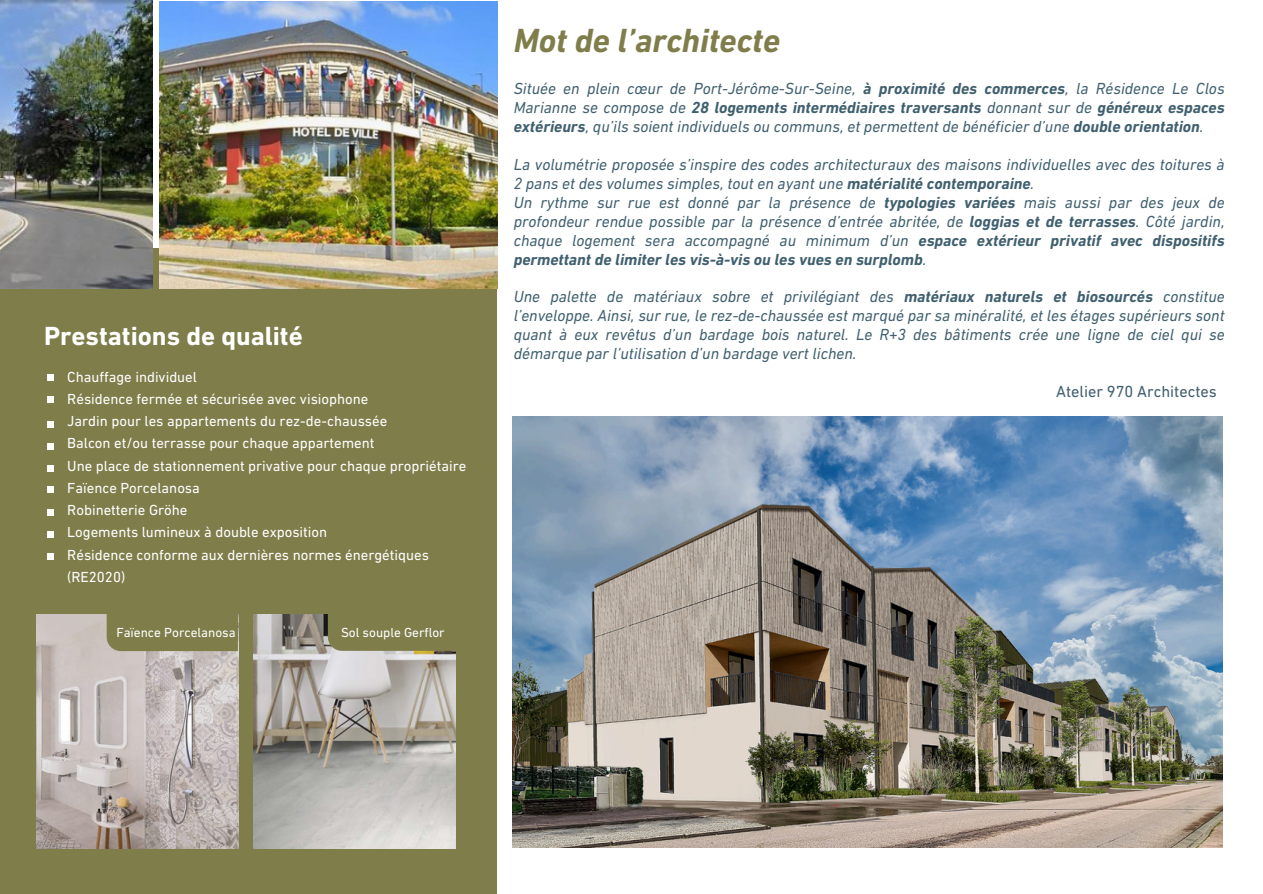
<style>
.page{position:relative;width:1263px;height:894px;background:#fff}
.page>*{position:absolute;margin:0;border:0;box-sizing:border-box;transform-origin:0 0}
.t1{font:italic 700 34.05px "DIN Next LT Pro";color:#7f7d4a}
.t2{font:700 26.7px "DIN Next LT Pro";color:#fff}
.t3{font:italic 16.35px/18.9px "DIN Next LT Pro";color:#40606f;text-align:justify}
.t4{font:16.35px "DIN Next LT Pro";color:#40606f}
.t5{font:14.85px/22.2px "DIN Next LT Pro";color:#fff}
.t6{font:13.35px "DIN Next LT Pro";color:#fff}
.s1{font-weight:700}
</style>
<div class="page">
<div style="left:0;top:248px;width:497px;height:645px;background:#7f7d4a"></div>
<img style="left:37px;top:614px;width:201px;height:234px">
<svg style="left:107px;top:614px;width:131px;height:37px"></svg>
<img style="left:254px;top:614px;width:201px;height:234px">
<svg style="left:328px;top:614px;width:127px;height:36px"></svg>
<svg style="left:47px;top:374px;width:6px;height:6px"></svg>
<svg style="left:47px;top:396px;width:6px;height:6px"></svg>
<svg style="left:47px;top:421px;width:6px;height:6px"></svg>
<svg style="left:47px;top:443px;width:6px;height:6px"></svg>
<svg style="left:47px;top:465px;width:6px;height:6px"></svg>
<svg style="left:47px;top:486px;width:6px;height:6px"></svg>
<svg style="left:47px;top:509px;width:6px;height:6px"></svg>
<svg style="left:47px;top:531px;width:6px;height:6px"></svg>
<div style="left:47px;top:553px;width:6px;height:7px;background:#fff"></div>
<img style="left:513px;top:417px;width:709px;height:25px">
<img style="left:513px;top:442px;width:709px;height:405px">
<img style="left:160px;top:1px;width:337px;height:287px">
<img style="left:0;top:0;width:153px;height:288px">
<h1 class="t2" style="left:44px;top:325px;width:260px">Prestations de qualité</h1>
<p class="t5" style="left:67px;top:367px;width:401px">Chauffage individuel<br>Résidence fermée et sécurisée avec visiophone<br>Jardin pour les appartements du rez-de-chaussée<br>Balcon et/ou terrasse pour chaque appartement<br>Une place de stationnement privative pour chaque propriétaire Faïence Porcelanosa<br>Robinetterie Gröhe<br>Logements lumineux à double exposition<br>Résidence conforme aux dernières normes énergétiques</p>
<p class="t5" style="left:67px;top:567px;width:59px">(RE2020)</p>
<h2 class="t6" style="left:116px;top:626px;width:121px">Faïence Porcelanosa</h2>
<h2 class="t6" style="left:341px;top:626px;width:105px">Sol souple Gerflor</h2>
<h2 class="t1" style="left:514px;top:27px;width:268px">Mot de l’architecte</h2>
<h2 class="t3" style="left:514px;top:81px;width:712px">Située en plein cœur de Port-Jérôme-Sur-Seine, <span class="s1">à proximité des commerces</span>, la Résidence Le Clos Marianne se compose de <span class="s1">28 logements intermédiaires traversants</span> donnant sur de <span class="s1">généreux espaces extérieurs</span>, qu’ils soient individuels ou communs, et permettent de bénéficier d’une <span class="s1">double orientation</span>.</h2>
<p class="t3" style="left:514px;top:156px;width:712px;text-align:left">La volumétrie proposée s’inspire des codes architecturaux des maisons individuelles avec des toitures à 2 pans et des volumes simples, tout en ayant une <span class="s1">matérialité contemporaine</span>.<br>Un rythme sur rue est donné par la présence de <span class="s1">typologies variées</span> mais aussi par des jeux de profondeur rendue possible par la présence d’entrée abritée, de <span class="s1">loggias et de terrasses</span>. Côté jardin, chaque logement sera accompagné au minimum d’un <span class="s1">espace extérieur privatif avec dispositifs permettant de limiter les vis-à-vis ou les vues en surplomb</span>.</p>
<p class="t3" style="left:514px;top:289px;width:712px">Une palette de matériaux sobre et privilégiant des <span class="s1">matériaux naturels et biosourcés</span> constitue l’enveloppe. Ainsi, sur rue, le rez-de-chaussée est marqué par sa minéralité, et les étages supérieurs sont quant à eux revêtus d’un bardage bois naturel. Le R+3 des bâtiments crée une ligne de ciel qui se démarque par l’utilisation d’un bardage vert lichen.</p>
<p class="t4" style="left:1056px;top:384px;width:162px">Atelier 970 Architectes</p>
</div>
